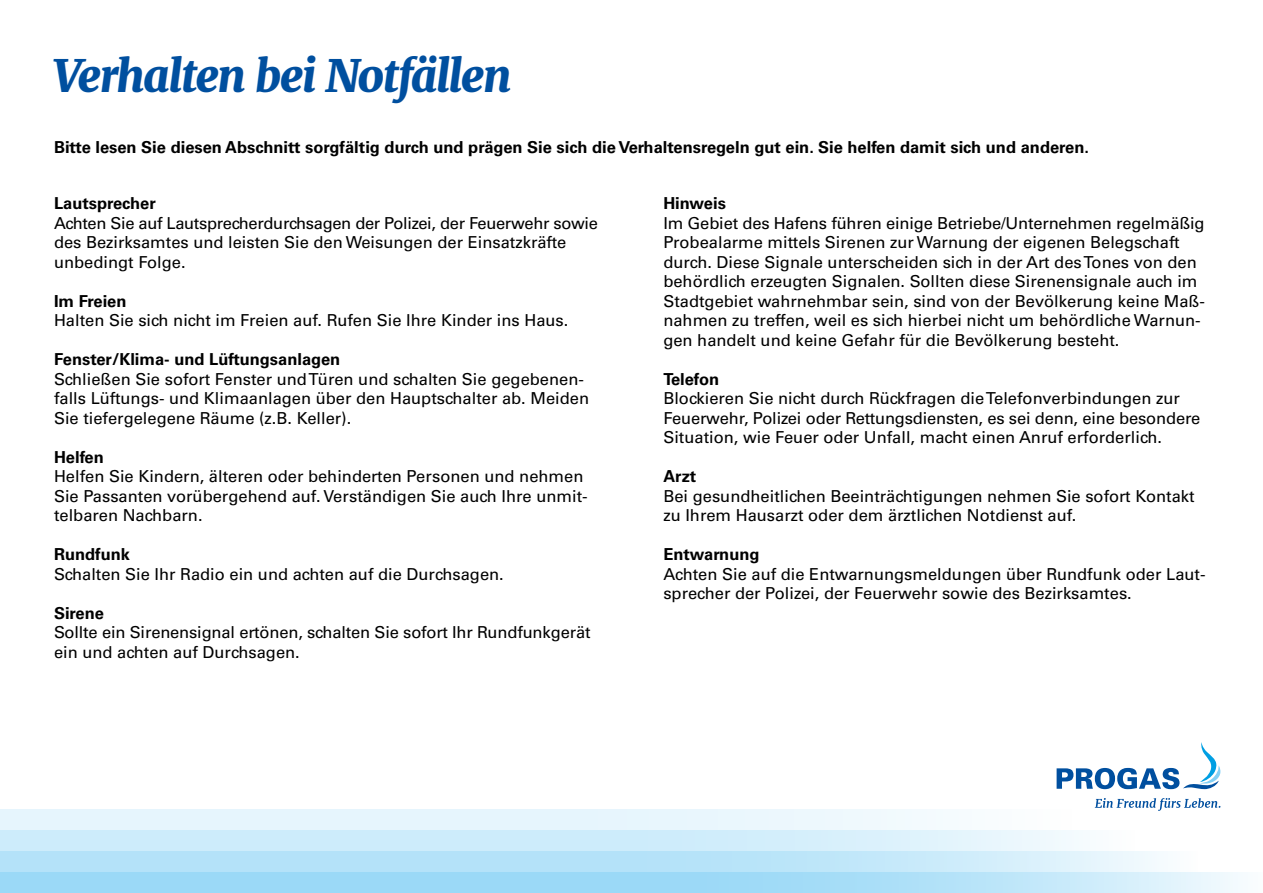
<style>
.page{position:relative;width:1263px;height:893px;background:#fff}
.page>*{position:absolute;margin:0;border:0;box-sizing:border-box;transform-origin:0 0}
.t1{font:italic 900 45px "Merriweather";letter-spacing:-.035em;color:#004f9f}
.t2{font:16.5px/19.5px "Univers LT Std";color:#000}
.t3{font:700 16.5px "Univers LT Std";color:#000}
</style>
<div class="page">
<svg style="left:0;top:871px;width:1240px;height:22px;fill:#9bd9f7"></svg>
<svg style="left:0;top:851px;width:1159px;height:20px;fill:#b4e2f9"></svg>
<svg style="left:0;top:830px;width:1079px;height:21px;fill:#cdecfb"></svg>
<div style="left:0;top:809px;width:1072px;height:21px;background:linear-gradient(to right,#e1f3fd,#f4fafe)"></div>
<svg style="left:1056px;top:742px;width:165px;height:47px"></svg>
<svg style="left:1095px;top:798px;width:125px;height:13px"></svg>
<h1 class="t1" style="left:54px;top:45px;width:459px">Verhalten bei Notfällen</h1>
<p class="t3" style="left:54px;top:137px;width:1036px">Bitte lesen Sie diesen Abschnitt sorgfältig durch und prägen Sie sich die Verhaltensregeln gut ein. Sie helfen damit sich und anderen.</p>
<p class="t3" style="left:54px;top:194px;width:103px">Lautsprecher</p>
<p class="t2" style="left:54px;top:213px;width:545px">Achten Sie auf Lautsprecherdurchsagen der Polizei, der Feuerwehr sowie des Bezirksamtes und leisten Sie den Weisungen der Einsatzkräfte unbedingt Folge.</p>
<p class="t3" style="left:54px;top:291px;width:74px">Im Freien</p>
<p class="t2" style="left:54px;top:311px;width:516px">Halten Sie sich nicht im Freien auf. Rufen Sie Ihre Kinder ins Haus.</p>
<p class="t3" style="left:54px;top:350px;width:288px">Fenster/Klima- und Lüftungsanlagen</p>
<p class="t2" style="left:54px;top:369px;width:537px">Schließen Sie sofort Fenster und Türen und schalten Sie gegebenen&shy;falls Lüftungs- und Klimaanlagen über den Hauptschalter ab. Meiden<br>Sie tiefergelegene Räume (z.B. Keller).</p>
<p class="t3" style="left:54px;top:447px;width:51px">Helfen</p>
<p class="t2" style="left:54px;top:467px;width:535px">Helfen Sie Kindern, älteren oder behinderten Personen und nehmen<br>Sie Passanten vorübergehend auf. Verständigen Sie auch Ihre unmit&shy;telbaren Nachbarn.</p>
<p class="t3" style="left:54px;top:545px;width:78px">Rundfunk</p>
<p class="t2" style="left:54px;top:564px;width:451px">Schalten Sie Ihr Radio ein und achten auf die Durchsagen.</p>
<p class="t3" style="left:54px;top:603px;width:51px">Sirene</p>
<p class="t2" style="left:54px;top:623px;width:538px">Sollte ein Sirenensignal ertönen, schalten Sie sofort Ihr Rundfunkgerät ein und achten auf Durchsagen.</p>
<p class="t3" style="left:663px;top:194px;width:64px">Hinweis</p>
<p class="t2" style="left:663px;top:213px;width:543px">Im Gebiet des Hafens führen einige Betriebe/Unternehmen regelmäßig Probealarme mittels Sirenen zur Warnung der eigenen Belegschaft durch. Diese Signale unterscheiden sich in der Art des Tones von den behördlich erzeugten Signalen. Sollten diese Sirenensignale auch im Stadtgebiet wahrnehmbar sein, sind von der Bevölkerung keine Maß&shy;nahmen zu treffen, weil es sich hierbei nicht um behördliche Warnun&shy;gen handelt und keine Gefahr für die Bevölkerung besteht.</p>
<p class="t3" style="left:663px;top:369px;width:57px">Telefon</p>
<p class="t2" style="left:663px;top:389px;width:539px">Blockieren Sie nicht durch Rückfragen die Telefonverbindungen zur<br>Feuerwehr, Polizei oder Rettungsdiensten, es sei denn, eine besondere<br>Situation, wie Feuer oder Unfall, macht einen Anruf erforderlich.</p>
<p class="t3" style="left:663px;top:467px;width:34px">Arzt</p>
<p class="t2" style="left:663px;top:486px;width:533px">Bei gesundheitlichen Beeinträchtigungen nehmen Sie sofort Kontakt zu Ihrem Hausarzt oder dem ärztlichen Notdienst auf.</p>
<p class="t3" style="left:663px;top:545px;width:98px">Entwarnung</p>
<p class="t2" style="left:663px;top:564px;width:544px">Achten Sie auf die Entwarnungsmeldungen über Rundfunk oder Laut&shy;sprecher der Polizei, der Feuerwehr sowie des Bezirksamtes.</p>
</div>
